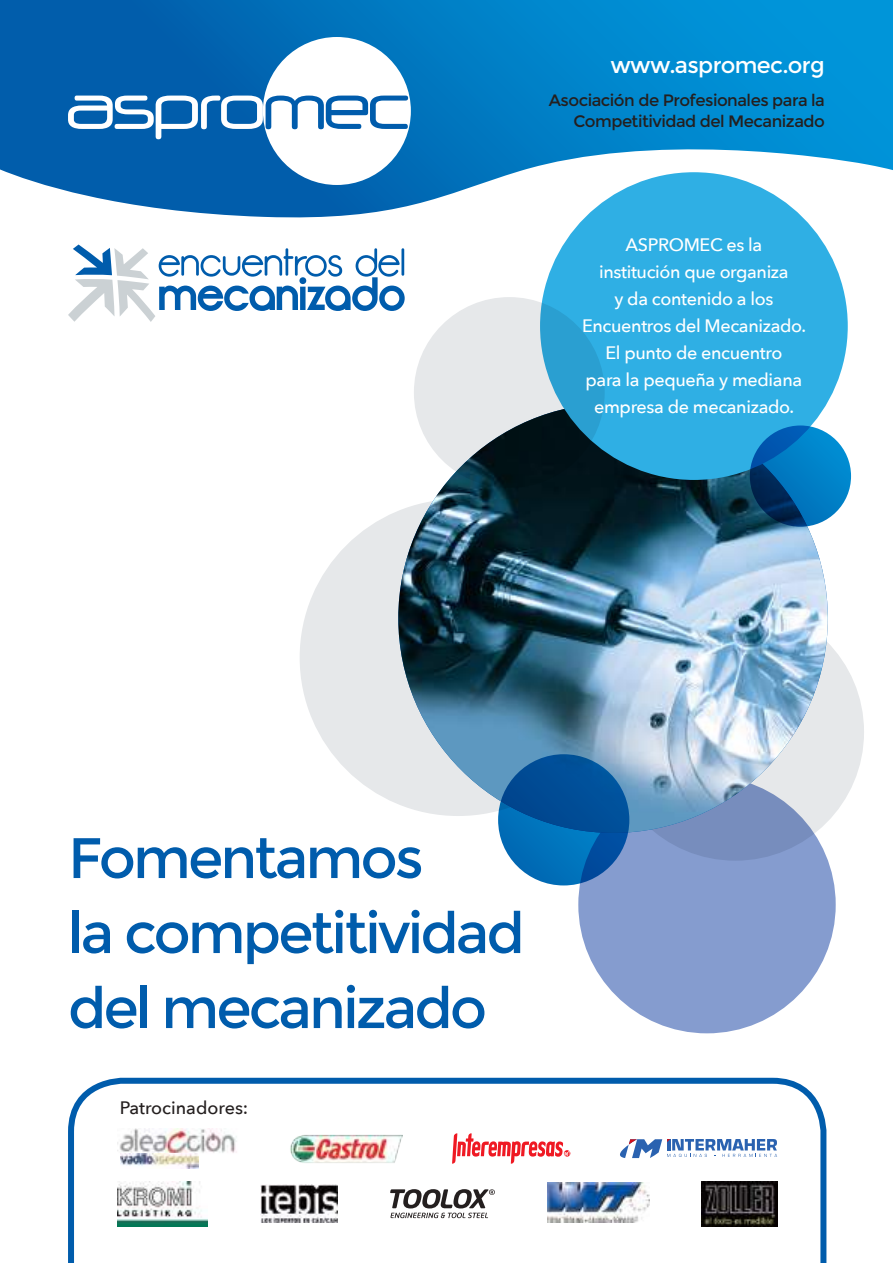
<style>
.page{position:relative;width:893px;height:1263px;background:#fff}
.page>*{position:absolute;margin:0;border:0;box-sizing:border-box;transform-origin:0 0}
.t1{font:57px/75px "Montserrat";letter-spacing:-.05em;color:#005cac}
.t2{font:22.5px "Montserrat";letter-spacing:-.03em;color:#fff}
.t3{font:500 18px/27px "Avenir Next";letter-spacing:-.02em;color:#fff;text-align:center}
.t4{font:500 18px "Avenir Next";color:#241f1f}
.t5{font:16.5px/21px "Montserrat";letter-spacing:-.03em;color:#241f1f;text-align:right}
</style>
<div class="page">
<svg style="left:0;top:0;width:893px;height:222px"></svg>
<div style="left:300px;top:499px;width:317px;height:317px;background:#e6e8ea;border-radius:50%"></div>
<div style="left:607px;top:603px;width:257px;height:258px;background:#e6e8ea;border-radius:50%"></div>
<div style="left:578px;top:776px;width:258px;height:257px;background:linear-gradient(to bottom,#7990c0,#89a1d5);border-radius:50%"></div>
<div style="left:263px;top:37px;width:148px;height:148px;background:#fff;border-radius:50%"></div>
<svg style="left:68px;top:96px;width:340px;height:43px"></svg>
<svg style="left:68px;top:244px;width:337px;height:78px"></svg>
<img style="left:398px;top:403px;width:430px;height:430px;border-radius:215px">
<div style="left:540px;top:172px;width:308px;height:308px;background:#2fafe4;border-radius:50%"></div>
<svg style="left:498px;top:754px;width:131px;height:131px;background:#005aa4"></svg>
<svg style="left:68px;top:1077px;width:759px;height:186px"></svg>
<svg style="left:750px;top:425px;width:101px;height:102px;background:#0167aa"></svg>
<img style="left:290px;top:1134px;width:112px;height:29px">
<svg style="left:452px;top:1133px;width:118px;height:31px"></svg>
<img style="left:117px;top:1128px;width:123px;height:27px">
<img style="left:121px;top:1153px;width:78px;height:16px">
<svg style="left:618px;top:1139px;width:159px;height:19px"></svg>
<img style="left:701px;top:1181px;width:76px;height:45px">
<img style="left:260px;top:1185px;width:78px;height:37px">
<svg style="left:390px;top:1189px;width:105px;height:29px"></svg>
<img style="left:547px;top:1183px;width:102px;height:39px">
<img style="left:117px;top:1181px;width:91px;height:45px">
<svg style="left:414px;top:297px;width:191px;height:191px;background:#90acb8"></svg>
<p class="t2" style="left:610px;top:52px;width:216px">www.aspromec.org</p>
<p class="t5" style="left:549px;top:90px;width:278px">Asociación de Profesionales para la<br>Competitividad del Mecanizado</p>
<p class="t3" style="left:582px;top:231px;width:226px">ASPROMEC es la<br>institución que organiza<br>y da contenido a los<br>Encuentros del Mecanizado.<br>El punto de encuentro<br>para la pequeña y mediana empresa de mecanizado.</p>
<h1 class="t1" style="left:68px;top:821px;width:458px">Fomentamos<br>la competitividad del mecanizado</h1>
<p class="t4" style="left:120px;top:1097px;width:130px">Patrocinadores:</p>
</div>
